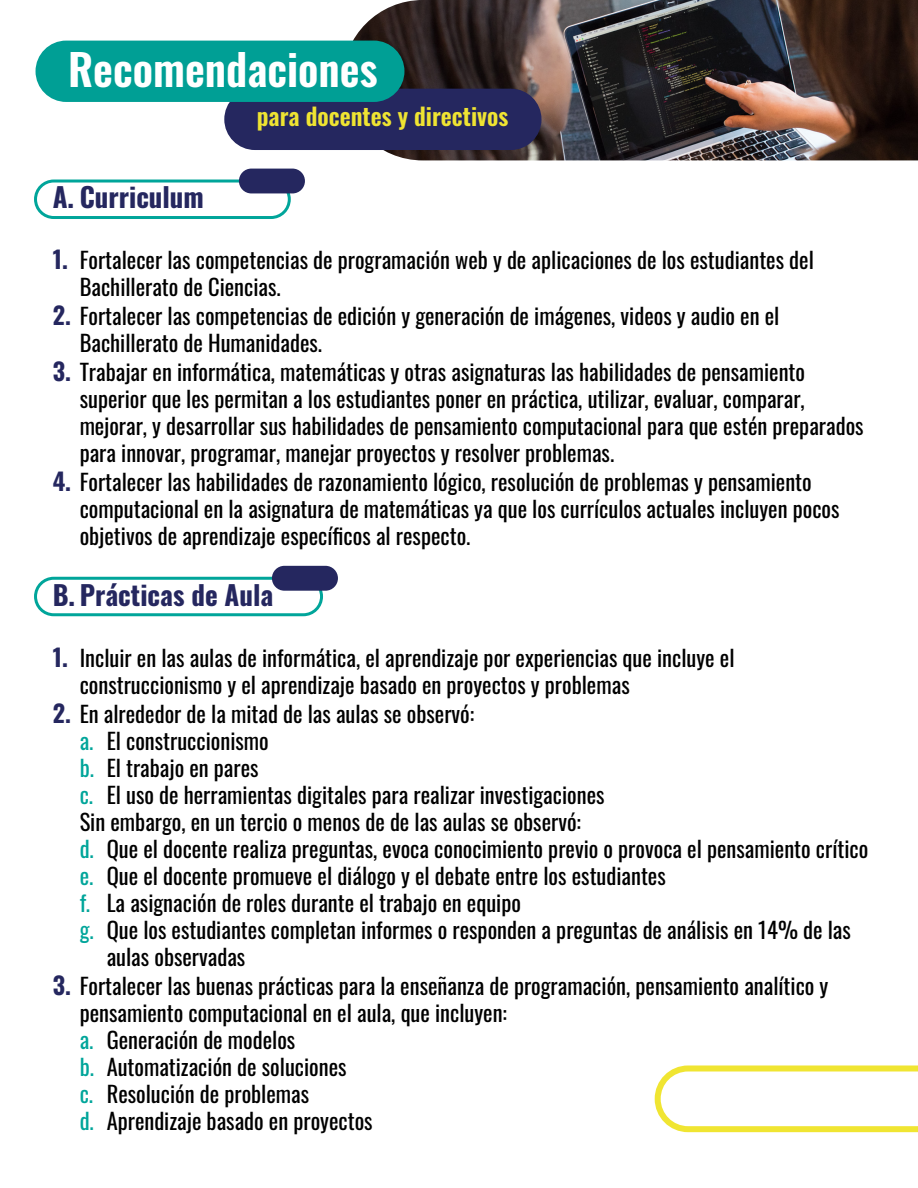
<style>
.page{position:relative;width:918px;height:1188px;background:#fff}
.page>*{position:absolute;margin:0;border:0;box-sizing:border-box;transform-origin:0 0}
.t1{font:600 43.2px "Oswald";color:#fff}
.t2{font:700 27px "Oswald";color:#25275f}
.t3{font:600 24px "Oswald";color:#efe432}
.t4{font:22.5px/27px "Oswald";color:#000}
.s1{font-weight:700;font-size:24px;color:#25275f}
.s2{color:#00a59a}
</style>
<div class="page">
<img style="left:343px;top:0;width:575px;height:160px">
<div style="left:34px;top:180px;width:257px;height:39px;border:3px solid #00a59a;border-radius:18px"></div>
<div style="left:34px;top:577px;width:289px;height:39px;border:3px solid #00a59a;border-radius:18px"></div>
<div style="left:224px;top:89px;width:318px;height:61px;background:#25275f;border-radius:31px"></div>
<div style="left:36px;top:41px;width:368px;height:61px;background:#009f95;border-radius:31px"></div>
<svg style="left:655px;top:1065px;width:263px;height:67px"></svg>
<div style="left:239px;top:169px;width:66px;height:24px;background:#25275f;border-radius:12px"></div>
<div style="left:272px;top:566px;width:66px;height:25px;background:#25275f;border-radius:12px"></div>
<h1 class="t1" style="left:68px;top:31px;width:311px">Recomendaciones</h1>
<p class="t2" style="left:53px;top:173px;width:153px">A. Curriculum</p>
<p class="t3" style="left:257px;top:95px;width:253px">para docentes y directivos</p>
<p class="t4" style="left:80px;top:245px;width:736px;text-indent:-27px"><span class="s1">1.</span> Fortalecer las competencias de programación web y de aplicaciones de los estudiantes del<br>Bachillerato de Ciencias.</p>
<p class="t4" style="left:80px;top:300px;width:701px;text-indent:-27px"><span class="s1">2.</span> Fortalecer las competencias de edición y generación de imágenes, videos y audio en el<br>Bachillerato de Humanidades.</p>
<p class="t4" style="left:80px;top:356px;width:785px;text-indent:-27px"><span class="s1">3.</span> Trabajar en informática, matemáticas y otras asignaturas las habilidades de pensamiento superior que les permitan a los estudiantes poner en práctica, utilizar, evaluar, comparar, mejorar, y desarrollar sus habilidades de pensamiento computacional para que estén preparados para innovar, programar, manejar proyectos y resolver problemas.</p>
<p class="t4" style="left:80px;top:466px;width:761px;text-indent:-27px"><span class="s1">4.</span> Fortalecer las habilidades de razonamiento lógico, resolución de problemas y pensamiento computacional en la asignatura de matemáticas ya que los currículos actuales incluyen pocos objetivos de aprendizaje específicos al respecto.</p>
<p class="t2" style="left:53px;top:571px;width:222px">B. Prácticas de Aula</p>
<p class="t4" style="left:80px;top:642px;width:656px;text-indent:-27px"><span class="s1">1.</span> Incluir en las aulas de informática, el aprendizaje por experiencias que incluye el construccionismo y el aprendizaje basado en proyectos y problemas</p>
<p class="t4" style="left:53px;top:698px;width:423px"><span class="s1">2.</span> En alrededor de la mitad de las aulas se observó:</p>
<p class="t4" style="left:80px;top:725px;width:191px"><span class="s2">a.</span> El construccionismo</p>
<p class="t4" style="left:80px;top:752px;width:180px"><span class="s2">b.</span> El trabajo en pares</p>
<p class="t4" style="left:80px;top:779px;width:526px"><span class="s2">c.</span> El uso de herramientas digitales para realizar investigaciones</p>
<p class="t4" style="left:80px;top:806px;width:503px">Sin embargo, en un tercio o menos de de las aulas se observó:</p>
<p class="t4" style="left:80px;top:833px;width:790px"><span class="s2">d.</span> Que el docente realiza preguntas, evoca conocimiento previo o provoca el pensamiento crítico</p>
<p class="t4" style="left:80px;top:860px;width:588px"><span class="s2">e.</span> Que el docente promueve el diálogo y el debate entre los estudiantes</p>
<p class="t4" style="left:80px;top:887px;width:443px"><span class="s2">f.</span> La asignación de roles durante el trabajo en equipo</p>
<p class="t4" style="left:80px;top:914px;width:773px"><span class="s2">g.</span> Que los estudiantes completan informes o responden a preguntas de análisis en 14% de las</p>
<p class="t4" style="left:107px;top:941px;width:140px">aulas observadas</p>
<p class="t4" style="left:80px;top:970px;width:750px;text-indent:-27px"><span class="s1">3.</span> Fortalecer las buenas prácticas para la enseñanza de programación, pensamiento analítico y pensamiento computacional en el aula, que incluyen:<br><span class="s2">a.</span> Generación de modelos<br><span class="s2">b.</span> Automatización de soluciones<br><span class="s2">c.</span> Resolución de problemas<br><span class="s2">d.</span> Aprendizaje basado en proyectos</p>
</div>
